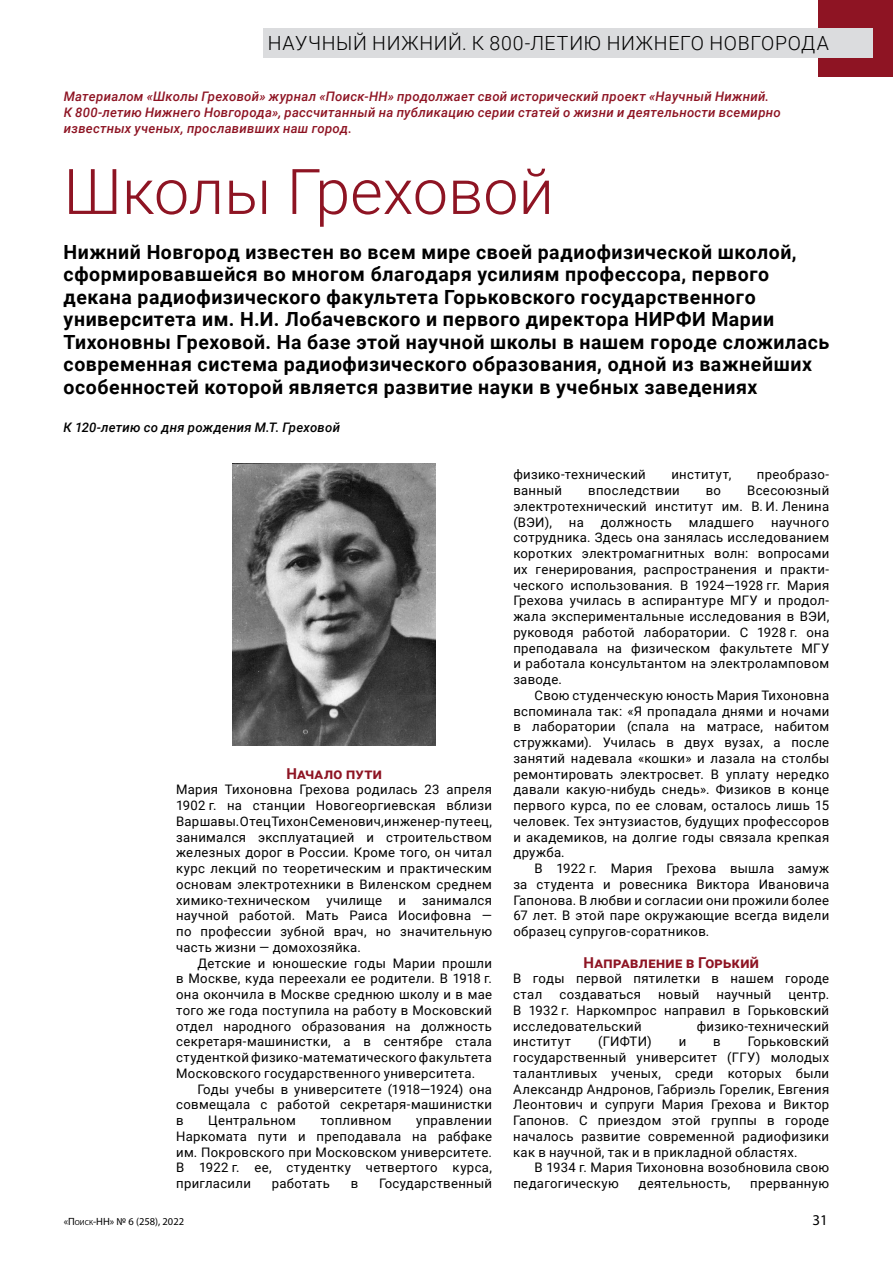
<style>
.page{position:relative;width:893px;height:1263px;background:#fff}
.page>*{position:absolute;margin:0;border:0;box-sizing:border-box;transform-origin:0 0}
.t1{font:300 63px "Roboto";color:#8e1423}
.t2{font:700 19.5px/22.5px "Roboto";letter-spacing:.03em;color:#000}
.t3{font:300 19.5px "Roboto";letter-spacing:.035em;color:#000}
.t4{font:700 15px "Roboto";letter-spacing:.02em;color:#8e1423}
.t5{font:15px "Myriad Pro";color:#000}
.t6{font:13.2px/15.8px "Roboto";letter-spacing:.025em;color:#000;text-align:justify}
.t7{font:italic 500 13.2px/15.8px "Roboto";letter-spacing:.02em;color:#8e1423}
.t8{font:italic 500 13.2px "Roboto";letter-spacing:.02em;color:#000}
.t9{font:10.5px "Myriad Pro";color:#000}
.s1{font-size:7.35px}
</style>
<div class="page">
<img style="left:233px;top:463px;width:203px;height:282px">
<div style="left:819px;top:0;width:74px;height:77px;background:#8e1423"></div>
<div style="left:263px;top:28px;width:609px;height:29px;background:#dbdcde"></div>
<h2 class="t3" style="left:268px;top:29px;width:563px">НАУЧНЫЙ НИЖНИЙ. К 800-ЛЕТИЮ НИЖНЕГО НОВГОРОДА</h2>
<p class="t7" style="left:64px;top:88px;width:719px">Материалом «Школы Греховой» журнал «Поиск-НН» продолжает свой исторический проект «Научный Нижний.<br>К 800-летию Нижнего Новгорода», рассчитанный на публикацию серии статей о жизни и деятельности всемирно известных ученых, прославивших наш город.</p>
<h1 class="t1" style="left:64px;top:147px;width:492px">Школы Греховой</h1>
<p class="t2" style="left:64px;top:240px;width:767px">Нижний Новгород известен во всем мире своей радиофизической школой, сформировавшейся во многом благодаря усилиям профессора, первого декана радиофизического факультета Горьковского государственного университета им. Н.И. Лобачевского и первого директора НИРФИ Марии Тихоновны Греховой. На базе этой научной школы в нашем городе сложилась современная система радиофизического образования, одной из важнейших особенностей которой является развитие науки в учебных заведениях</p>
<p class="t8" style="left:64px;top:418px;width:278px">К 120-летию со дня рождения М.Т. Греховой</p>
<p class="t4" style="left:286px;top:763px;width:97px">Начало пути</p>
<p class="t6" style="left:176px;top:781px;width:317px">Мария Тихоновна Грехова родилась 23 апреля 1902 г. на станции Новогеоргиевская вблизи Варшавы. Отец Тихон Семенович, инженер-путеец, занимался эксплуатацией и строительством железных дорог в России. Кроме того, он читал курс лекций по теоретическим и практическим основам электротехники в Виленском среднем химико-техническом училище и занимался научной работой. Мать Раиса Иосифовна — по профессии зубной врач, но значительную часть жизни — домохозяйка.</p>
<p class="t6" style="left:176px;top:954px;width:317px;text-indent:21px">Детские и юношеские годы Марии прошли в Москве, куда переехали ее родители. В 1918 г. она окончила в Москве среднюю школу и в мае того же года поступила на работу в Московский отдел народного образования на должность секретаря-машинистки, а в сентябре стала студенткой физико-математического факультета Московского государственного университета.</p>
<p class="t6" style="left:176px;top:1080px;width:317px;text-indent:21px">Годы учебы в университете (1918—1924) она совмещала с работой секретаря-машинистки в</p>
<p class="t6" style="left:208px;top:1112px;width:89px">Центральном</p>
<p class="t6" style="left:320px;top:1112px;width:73px">топливном</p>
<p class="t6" style="left:176px;top:1112px;width:317px;text-indent:240px">управлении Наркомата пути и преподавала на рабфаке им. Покровского при Московском университете.<br>В 1922 г. ее, студентку четвертого курса, пригласили</p>
<p class="t6" style="left:272px;top:1175px;width:60px">работать</p>
<p class="t6" style="left:351px;top:1175px;width:9px">в</p>
<p class="t6" style="left:379px;top:1175px;width:115px">Государственный</p>
<p class="t6" style="left:513px;top:466px;width:134px">физико-технический</p>
<p class="t6" style="left:671px;top:466px;width:61px">институт,</p>
<p class="t6" style="left:757px;top:466px;width:74px">преобразо-</p>
<p class="t6" style="left:513px;top:482px;width:50px">ванный</p>
<p class="t6" style="left:588px;top:482px;width:93px">впоследствии</p>
<p class="t6" style="left:706px;top:482px;width:17px">во</p>
<p class="t6" style="left:513px;top:482px;width:317px;text-indent:234px">Всесоюзный электротехнический институт им. В. И. Ленина (ВЭИ),</p>
<p class="t6" style="left:513px;top:513px;width:317px;text-indent:258px">научного сотрудника. Здесь она занялась исследованием коротких электромагнитных волн: вопросами их генерирования, распространения и практи&shy;ческого использования. В 1924—1928 гг. Мария Грехова училась в аспирантуре МГУ и продол&shy;жала экспериментальные исследования в ВЭИ, руководя работой лаборатории. С 1928 г. она преподавала на физическом факультете МГУ и работала консультантом на электроламповом заводе.</p>
<p class="t6" style="left:513px;top:687px;width:317px;text-indent:21px">Свою студенческую юность Мария Тихоновна вспоминала так: «Я пропадала днями и ночами в лаборатории (спала на матрасе, набитом стружками). Училась в двух вузах, а после занятий надевала «кошки» и лазала на столбы ремонтировать электросвет. В уплату нередко давали какую-нибудь снедь». Физиков в конце первого курса, по ее словам, осталось лишь 15 человек. Тех энтузиастов, будущих профессоров и академиков, на долгие годы связала крепкая дружба.</p>
<p class="t6" style="left:513px;top:860px;width:317px;text-indent:21px">В 1922 г. Мария Грехова вышла замуж за студента и ровесника Виктора Ивановича Гапонова. В любви и согласии они прожили более 67 лет. В этой паре окружающие всегда видели образец супругов-соратников.</p>
<p class="t4" style="left:584px;top:952px;width:177px">Направление в Горький</p>
<p class="t6" style="left:513px;top:970px;width:317px">В годы первой пятилетки в нашем городе стал</p>
<p class="t6" style="left:569px;top:513px;width:16px">на</p>
<p class="t6" style="left:601px;top:513px;width:73px">должность</p>
<p class="t6" style="left:689px;top:513px;width:67px">младшего</p>
<p class="t6" style="left:559px;top:986px;width:83px">создаваться</p>
<p class="t6" style="left:658px;top:986px;width:43px">новый</p>
<p class="t6" style="left:716px;top:986px;width:57px">научный</p>
<p class="t6" style="left:513px;top:986px;width:317px;text-indent:275px">центр.<br>В 1932 г. Наркомпрос направил в Горьковский исследовательский</p>
<p class="t6" style="left:697px;top:1017px;width:134px">физико-технический</p>
<p class="t6" style="left:513px;top:1033px;width:59px">институт</p>
<p class="t6" style="left:598px;top:1033px;width:55px">(ГИФТИ)</p>
<p class="t6" style="left:679px;top:1033px;width:9px">и</p>
<p class="t6" style="left:713px;top:1033px;width:9px">в</p>
<p class="t6" style="left:513px;top:1033px;width:317px;text-indent:235px">Горьковский государственный университет (ГГУ) молодых талантливых ученых, среди которых были Александр Андронов, Габриэль Горелик, Евгения Леонтович и супруги Мария Грехова и Виктор Гапонов. С приездом этой группы в городе началось развитие современной радиофизики как в научной, так и в прикладной областях.</p>
<p class="t6" style="left:513px;top:1159px;width:317px;text-indent:21px">В 1934 г. Мария Тихоновна возобновила свою педагогическую</p>
<p class="t6" style="left:639px;top:1175px;width:93px">деятельность,</p>
<p class="t6" style="left:750px;top:1175px;width:80px">прерванную</p>
<p class="t9" style="left:64px;top:1215px;width:122px">«П<span class="s1">оиск</span>-НН» № 6 (258), 2022</p>
<p class="t5" style="left:812px;top:1211px;width:17px">31</p>
</div>
